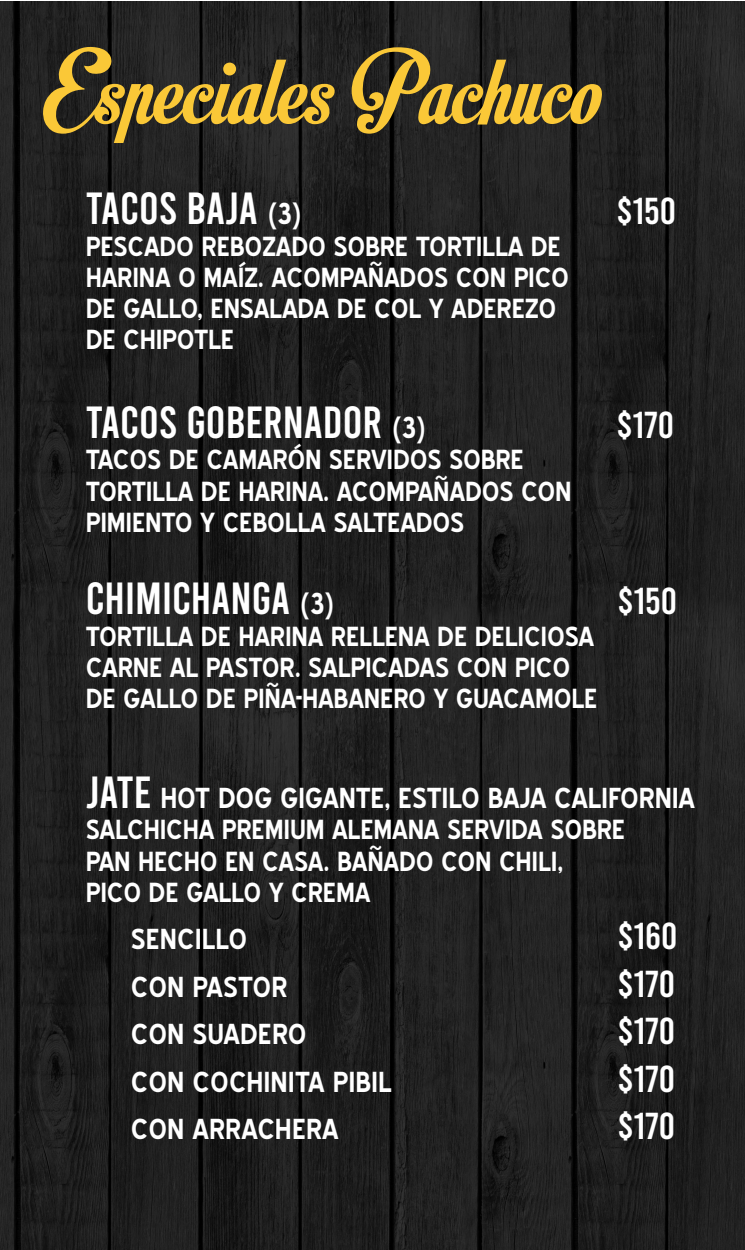
<style>
.page{position:relative;width:745px;height:1250px;background:#fff}
.page>*{position:absolute;margin:0;border:0;box-sizing:border-box;transform-origin:0 0}
.t1{font:45px "Bebas";color:#fff}
.t2{font:37.5px "Bebas";color:#fff}
.t3{font:700 27.5px "Blue Highway";color:#fff}
.t4{font:700 26.25px/31.2px "Blue Highway";letter-spacing:-.01em;color:#fff}
.s1{font-family:"Blue Highway";font-weight:700;font-size:28.75px}
.s2{font-family:"Bebas";font-weight:400;font-size:45px}
</style>
<div class="page">
<img style="left:0;top:2px;width:744px;height:1248px">
<svg style="left:43px;top:47px;width:292px;height:96px;background:#605128"></svg>
<svg style="left:351px;top:47px;width:250px;height:87px;background:#675728"></svg>
<h1 class="t1" style="left:86px;top:186px;width:218px">TACOS BAJA <span class="s1">(3)</span></h1>
<h2 class="t2" style="left:616px;top:193px;width:61px">$150</h2>
<p class="t4" style="left:86px;top:231px;width:484px">PESCADO REBOZADO SOBRE TORTILLA DE<br>HARINA O MAÍZ. ACOMPAÑADOS CON PICO<br>DE GALLO, ENSALADA DE COL Y ADEREZO<br>DE CHIPOTLE</p>
<h1 class="t1" style="left:86px;top:400px;width:342px">TACOS GOBERNADOR <span class="s1">(3)</span></h1>
<h2 class="t2" style="left:616px;top:406px;width:59px">$170</h2>
<p class="t4" style="left:86px;top:444px;width:487px">TACOS DE CAMARÓN SERVIDOS SOBRE<br>TORTILLA DE HARINA. ACOMPAÑADOS CON<br>PIMIENTO Y CEBOLLA SALTEADOS</p>
<h1 class="t1" style="left:86px;top:576px;width:251px">CHIMICHANGA <span class="s1">(3)</span></h1>
<h2 class="t2" style="left:617px;top:583px;width:61px">$150</h2>
<p class="t4" style="left:86px;top:621px;width:513px">TORTILLA DE HARINA RELLENA DE DELICIOSA<br>CARNE AL PASTOR. SALPICADAS CON PICO<br>DE GALLO DE PIÑA-HABANERO Y GUACAMOLE</p>
<p class="t3" style="left:86px;top:782px;width:610px"><span class="s2">JATE</span> HOT DOG GIGANTE, ESTILO BAJA CALIFORNIA</p>
<p class="t4" style="left:86px;top:814px;width:540px">SALCHICHA PREMIUM ALEMANA SERVIDA SOBRE<br>PAN HECHO EN CASA. BAÑADO CON CHILI,<br>PICO DE GALLO Y CREMA</p>
<p class="t3" style="left:131px;top:923px;width:118px">SENCILLO</p>
<h2 class="t2" style="left:617px;top:918px;width:61px">$160</h2>
<p class="t3" style="left:131px;top:971px;width:158px">CON PASTOR</p>
<h2 class="t2" style="left:617px;top:965px;width:59px">$170</h2>
<p class="t3" style="left:131px;top:1018px;width:177px">CON SUADERO</p>
<h2 class="t2" style="left:617px;top:1013px;width:59px">$170</h2>
<p class="t3" style="left:131px;top:1066px;width:262px">CON COCHINITA PIBIL</p>
<h2 class="t2" style="left:617px;top:1060px;width:59px">$170</h2>
<p class="t3" style="left:131px;top:1113px;width:209px">CON ARRACHERA</p>
<h2 class="t2" style="left:617px;top:1108px;width:59px">$170</h2>
</div>
